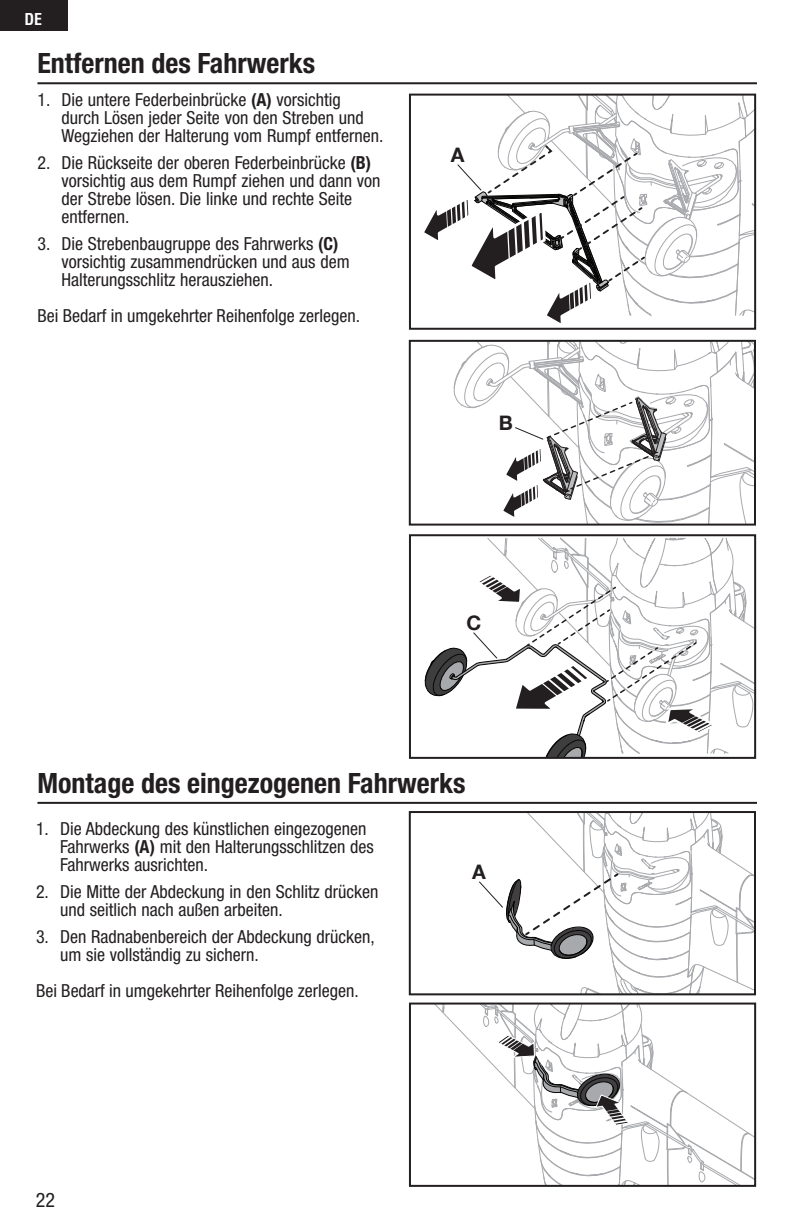
<style>
.page{position:relative;width:792px;height:1224px;background:#fff}
.page>*{position:absolute;margin:0;border:0;box-sizing:border-box;transform-origin:0 0}
.t1{font:700 condensed 28px "Helvetica Neue LT Std";color:#231f20}
.Body{font:700 20px "Helvetica Neue";color:#231f20}
.t2{font:condensed 20px "Helvetica Neue LT Std";color:#231f20}
.Body-2{font:condensed 18px/18px "Helvetica Neue LT Std";color:#231f20}
.t3{font:700 condensed 16px "Helvetica LT Std";color:#fff}
.s1{font-weight:700}
</style>
<div class="page">
<div style="left:0;top:0;width:67px;height:31px;background:#231f20"></div>
<hr style="left:37px;top:82px;width:720px;height:2px;background:#231f20">
<hr style="left:37px;top:802px;width:720px;height:2px;background:#231f20">
<svg style="left:410px;top:82px;width:346px;height:1105px"></svg>
<p class="t3" style="left:25px;top:10px;width:19px">DE</p>
<p class="t1" style="left:37px;top:46px;width:279px">Entfernen des Fahrwerks</p>
<p class="Body-2" style="left:61px;top:91px;width:323px;text-indent:-24px">1. Die untere Federbeinbrücke <span class="s1">(A)</span> vorsichtig<br>durch Lösen jeder Seite von den Streben und<br>Wegziehen der Halterung vom Rumpf entfernen.</p>
<p class="Body-2" style="left:61px;top:154px;width:321px;text-indent:-24px">2. Die Rückseite der oberen Federbeinbrücke <span class="s1">(B) </span>vorsichtig aus dem Rumpf ziehen und dann von der Strebe lösen. Die linke und rechte Seite entfernen.</p>
<p class="Body-2" style="left:61px;top:235px;width:290px;text-indent:-24px">3. Die Strebenbaugruppe des Fahrwerks <span class="s1">(C) </span>vorsichtig zusammendrücken und aus dem<br>Halterungsschlitz herausziehen.</p>
<p class="Body-2" style="left:37px;top:307px;width:324px">Bei Bedarf in umgekehrter Reihenfolge zerlegen.</p>
<p class="Body" style="left:451px;top:139px;width:15px">A</p>
<p class="Body" style="left:499px;top:407px;width:16px">B</p>
<p class="Body" style="left:467px;top:607px;width:16px">C</p>
<p class="t1" style="left:37px;top:766px;width:430px">Montage des eingezogenen Fahrwerks</p>
<p class="Body-2" style="left:60px;top:820px;width:315px;text-indent:-24px">1. Die Abdeckung des künstlichen eingezogenen<br>Fahrwerks <span class="s1">(A)</span> mit den Halterungsschlitzen des<br>Fahrwerks ausrichten.</p>
<p class="Body-2" style="left:60px;top:883px;width:320px;text-indent:-24px">2. Die Mitte der Abdeckung in den Schlitz drücken und seitlich nach außen arbeiten.</p>
<p class="Body-2" style="left:60px;top:928px;width:316px;text-indent:-24px">3. Den Radnabenbereich der Abdeckung drücken, um sie vollständig zu sichern.</p>
<p class="Body-2" style="left:36px;top:982px;width:324px">Bei Bedarf in umgekehrter Reihenfolge zerlegen.</p>
<p class="Body" style="left:472px;top:856px;width:15px">A</p>
<p class="t2" style="left:36px;top:1188px;width:21px">22</p>
</div>
